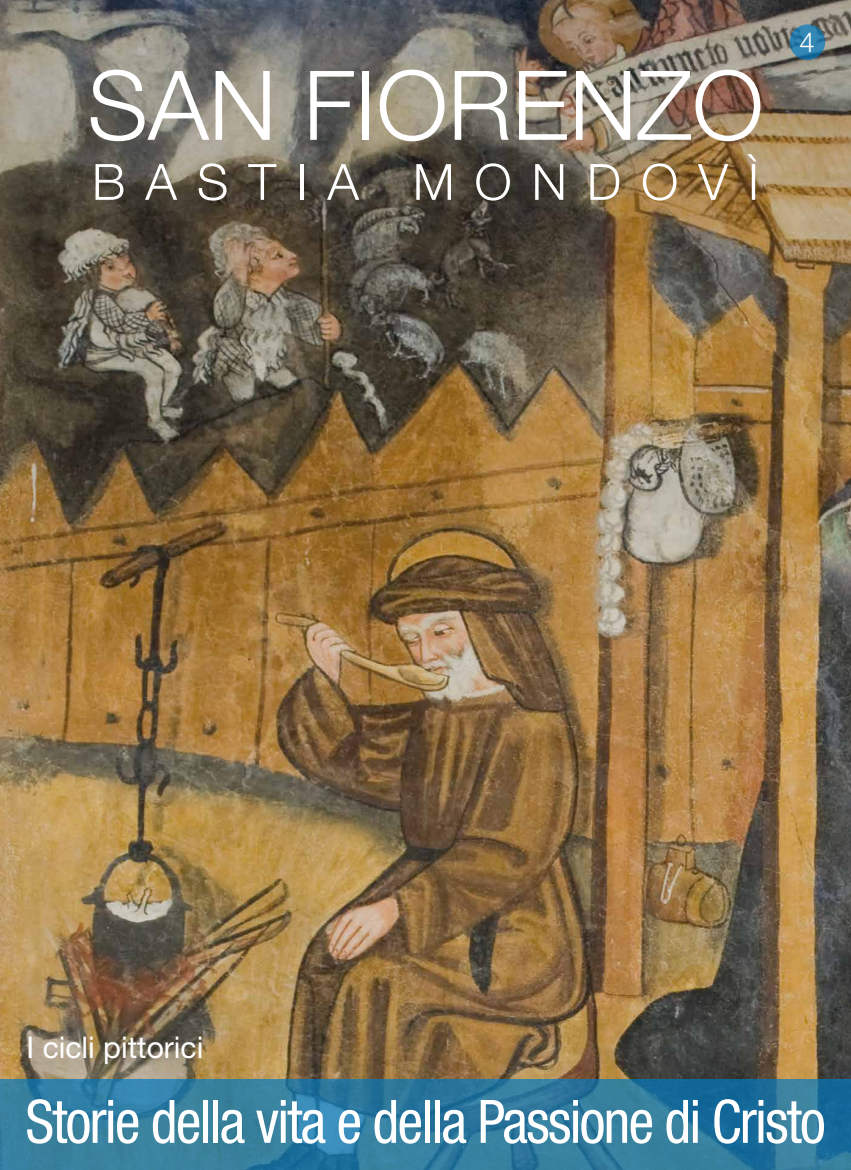
<style>
.page{position:relative;width:851px;height:1170px;background:#fff}
.page>*{position:absolute;margin:0;border:0;box-sizing:border-box;transform-origin:0 0}
.t1{font:300 96.25px "Helvetica Neue";color:#fff}
.t2{font:condensed 60px "Helvetica Neue";letter-spacing:-.03em;color:#fff;scale:.96 1}
.t3{font:300 50px "Helvetica Neue";letter-spacing:.4em;color:#fff}
.t4{font:30px "Helvetica Neue";color:#fff}
.t5{font:300 27.5px "Helvetica Neue";color:#fff}
</style>
<div class="page">
<img style="left:0;top:0;width:850px;height:1079px">
<svg style="left:0;top:1079px;width:850px;height:90px;background:#2f7b9e"></svg>
<svg style="left:789px;top:24px;width:36px;height:36px"></svg>
<h1 class="t1" style="left:87px;top:47px;width:677px">SAN FIORENZO</h1>
<p class="t3" style="left:92px;top:151px;width:427px">BASTIA MON</p>
<p class="t3" style="left:586px;top:151px;width:174px">DO VÌ</p>
<p class="t5" style="left:799px;top:25px;width:17px">4</p>
<p class="t4" style="left:27px;top:1029px;width:178px">I cicli pittorici</p>
<p class="t2" style="left:25px;top:1086px;width:835px">Storie della vita e della Passione di Cristo</p>
</div>
